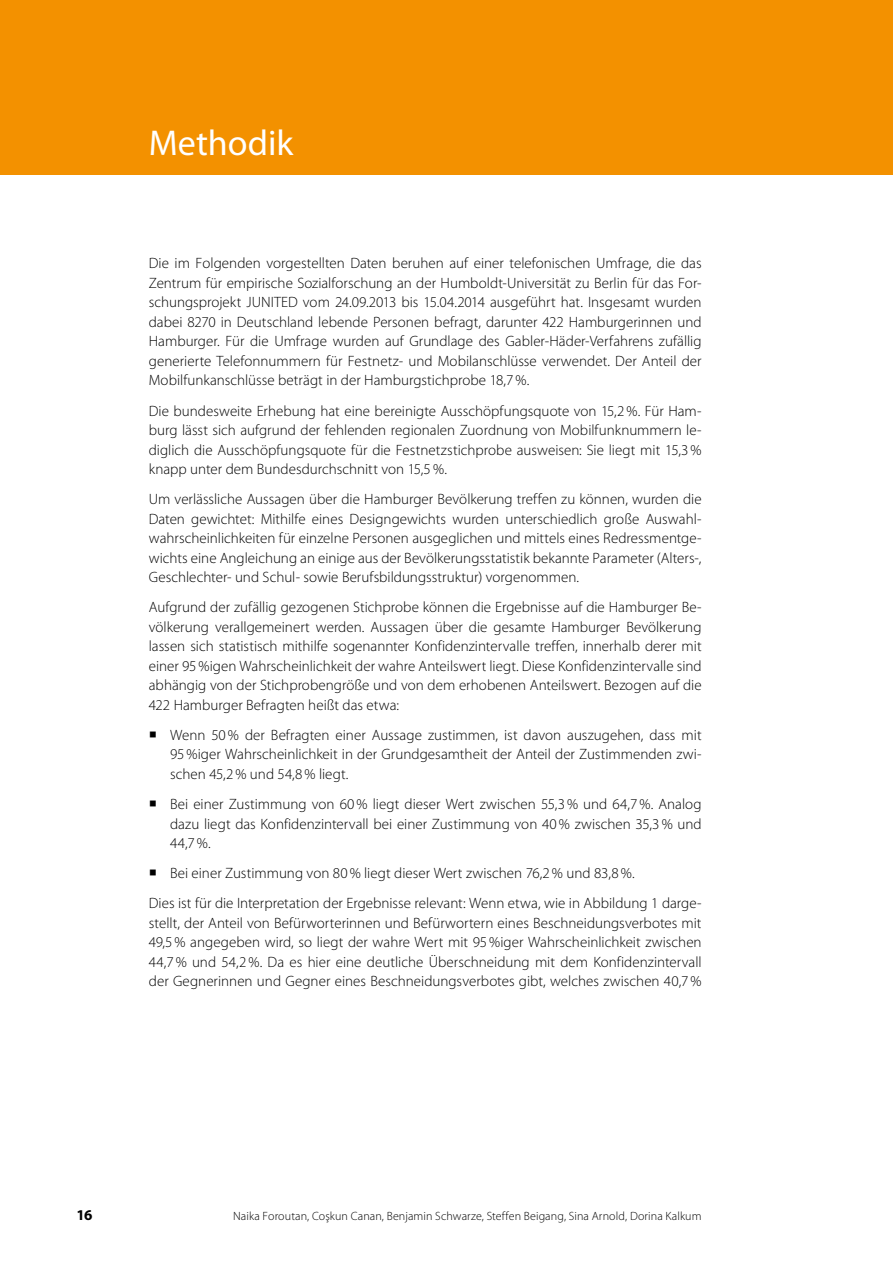
<style>
.page{position:relative;width:893px;height:1263px;background:#fff}
.page>*{position:absolute;margin:0;border:0;box-sizing:border-box;transform-origin:0 0}
._04_TIT_1{font:36px "Myriad Pro";color:#fff}
._01_Fließtext{font:300 15px/19.5px "Myriad Pro";color:#000;text-align:justify}
.t1{font:700 15px "Myriad Pro";color:#000}
.t2{font:300 12px "Myriad Pro";letter-spacing:.01em;color:#000}
</style>
<div class="page">
<div style="left:0;top:0;width:893px;height:174px;background:#f39100"></div>
<p class="_04_TIT_1" style="left:149px;top:120px;width:146px">Methodik</p>
<p class="_01_Fließtext" style="left:149px;top:253px;width:554px">Die im Folgenden vorgestellten Daten beruhen auf einer telefonischen Umfrage, die das Zentrum für empirische Sozialforschung an der Humboldt-Universität zu Berlin für das For&shy;schungsprojekt JUNITED vom 24.09.2013 bis 15.04.2014 ausgeführt hat. Insgesamt wurden dabei 8270 in Deutschland lebende Personen befragt, darunter 422 Hamburgerinnen und Hamburger. Für die Umfrage wurden auf Grundlage des Gabler-Häder-Verfahrens zufällig generierte Telefonnummern für Festnetz- und Mobilanschlüsse verwendet. Der Anteil der Mobilfunkanschlüsse beträgt in der Hamburgstichprobe 18,7%.</p>
<p class="_01_Fließtext" style="left:149px;top:401px;width:554px">Die bundesweite Erhebung hat eine bereinigte Ausschöpfungsquote von 15,2%. Für Ham&shy;burg lässt sich aufgrund der fehlenden regionalen Zuordnung von Mobilfunknummern le&shy;diglich die Ausschöpfungsquote für die Festnetzstichprobe ausweisen: Sie liegt mit 15,3% knapp unter dem Bundesdurchschnitt von 15,5%.</p>
<p class="_01_Fließtext" style="left:149px;top:489px;width:554px">Um verlässliche Aussagen über die Hamburger Bevölkerung treffen zu können, wurden die Daten gewichtet: Mithilfe eines Designgewichts wurden unterschiedlich große Auswahl&shy;wahrscheinlichkeiten für einzelne Personen ausgeglichen und mittels eines Redressmentge&shy;wichts eine Angleichung an einige aus der Bevölkerungsstatistik bekannte Parameter (Alters-, Geschlechter- und Schul- sowie Berufsbildungsstruktur) vorgenommen.</p>
<p class="_01_Fließtext" style="left:149px;top:597px;width:554px">Aufgrund der zufällig gezogenen Stichprobe können die Ergebnisse auf die Hamburger Be&shy;völkerung verallgemeinert werden. Aussagen über die gesamte Hamburger Bevölkerung lassen sich statistisch mithilfe sogenannter Konfidenzintervalle treffen, innerhalb derer mit einer 95%igen Wahrscheinlichkeit der wahre Anteilswert liegt. Diese Konfidenzintervalle sind abhängig von der Stichprobengröße und von dem erhobenen Anteilswert. Bezogen auf die 422 Hamburger Befragten heißt das etwa:</p>
<p class="_01_Fließtext" style="left:170px;top:725px;width:533px">Wenn 50% der Befragten einer Aussage zustimmen, ist davon auszugehen, dass mit 95%iger Wahrscheinlichkeit in der Grundgesamtheit der Anteil der Zustimmenden zwi&shy;schen 45,2% und 54,8% liegt.</p>
<p class="_01_Fließtext" style="left:170px;top:794px;width:533px">Bei einer Zustimmung von 60% liegt dieser Wert zwischen 55,3% und 64,7%. Analog dazu liegt das Konfidenzintervall bei einer Zustimmung von 40% zwischen 35,3% und 44,7%.</p>
<p class="_01_Fließtext" style="left:170px;top:863px;width:466px">Bei einer Zustimmung von 80% liegt dieser Wert zwischen 76,2% und 83,8%.</p>
<p class="_01_Fließtext" style="left:149px;top:893px;width:554px">Dies ist für die Interpretation der Ergebnisse relevant: Wenn etwa, wie in Abbildung 1 darge&shy;stellt, der Anteil von Befürworterinnen und Befürwortern eines Beschneidungsverbotes mit 49,5% angegeben wird, so liegt der wahre Wert mit 95%iger Wahrscheinlichkeit zwischen 44,7% und 54,2%. Da es hier eine deutliche Überschneidung mit dem Konfidenzintervall der Gegnerinnen und Gegner eines Beschneidungsverbotes gibt, welches zwischen 40,7%</p>
<p class="t1" style="left:77px;top:1205px;width:18px">16</p>
<p class="t2" style="left:233px;top:1209px;width:470px">Naika Foroutan, Coşkun Canan, Benjamin Schwarze, Steffen Beigang, Sina Arnold, Dorina Kalkum</p>
</div>
